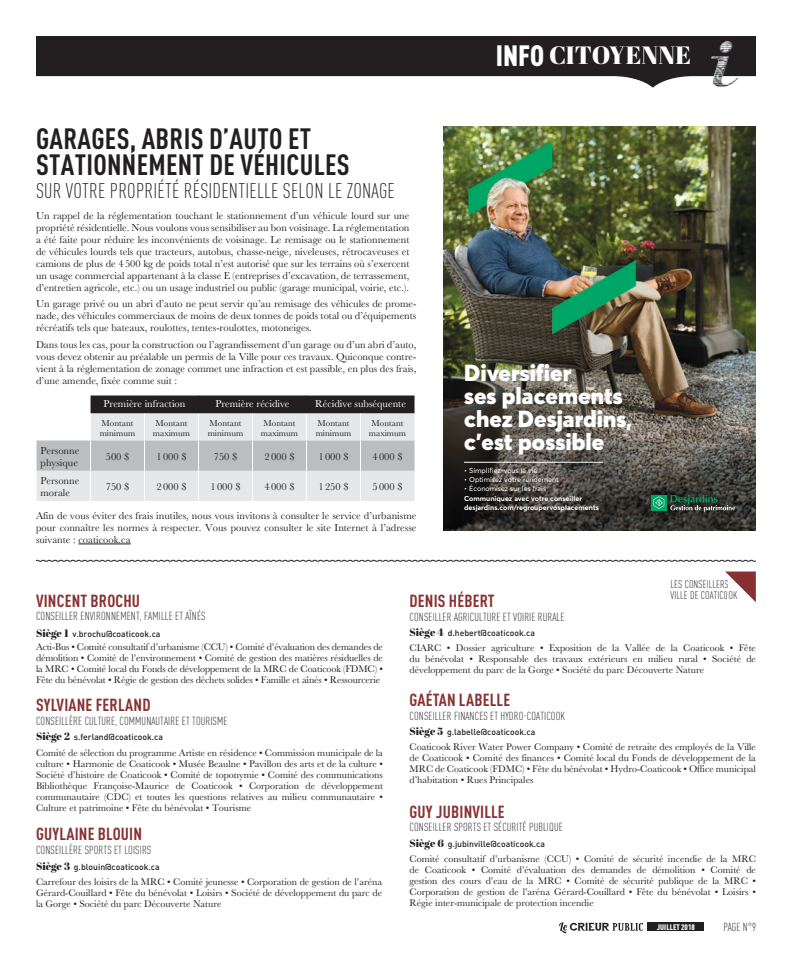
<style>
.page{position:relative;width:792px;height:972px;background:#fff}
.page>*{position:absolute;margin:0;border:0;box-sizing:border-box;transform-origin:0 0}
.t1{font:700 condensed 29px "DINOT";color:#231f20}
.t2{font:25px "Abril Fatface";color:#fff}
.t3{font:900 23px/23px "Averta D";color:#fff}
.t4{font:300 condensed 21px "DINOT";color:#231f20}
.t5{font:700 condensed 17.3px "DINOT";letter-spacing:.01em;color:#883132}
.t6{font:300 condensed 11.5px "DINOT";letter-spacing:.01em;color:#231f20}
.t7{font:300 condensed 11px/10.5px "DINOT";letter-spacing:.01em;color:#231f20}
.t8{font:10.5px/12px "Baskerville";color:#231f20;text-align:justify}
.t9{font:10.5px "Baskerville";color:#fff}
.t10{font:10px/11px "Baskerville";color:#231f20;text-align:justify}
.t11{font:9px/10px "Baskerville";color:#231f20}
.t12{font:500 8.6px "DINOT";color:#231f20}
.t13{font:900 condensed 8px "DINOT";letter-spacing:.01em;color:#fff}
.t14{font:7.1px "Averta D";color:#fff}
.t15{font:700 7.1px/9.2px "Averta D";color:#fff}
.s1{font-family:"Bask Old Face"}
.s2{font-family:"DINOT";font-weight:900;font-stretch:condensed;font-size:29px}
.s3{font-family:"Abril Fatface";font-weight:400;font-size:10.6px}
</style>
<div class="page">
<svg style="left:36px;top:36px;width:720px;height:52px;fill:#231f20"></svg>
<img style="left:711px;top:41px;width:28px;height:47px">
<svg style="left:559px;top:922px;width:84px;height:11px"></svg>
<div style="left:648px;top:922px;width:56px;height:9px;background:#231f20"></div>
<svg style="left:725px;top:572px;width:31px;height:30px"></svg>
<svg style="left:35px;top:559px;width:721px;height:3px"></svg>
<hr style="left:78px;top:544px;width:53px;height:1px;background:#231f20">
<img style="left:443px;top:127px;width:313px;height:404px">
<svg style="left:651px;top:495px;width:15px;height:15px"></svg>
<svg style="left:654px;top:496px;width:10px;height:13px"></svg>
<svg style="left:670px;top:495px;width:65px;height:17px"></svg>
<hr style="left:464px;top:462px;width:139px;height:1px;background:#fff">
<div style="left:37px;top:471px;width:378px;height:30px;background:#e6e7e9"></div>
<hr style="left:144px;top:471px;width:1px;height:30px;background:#fff">
<hr style="left:198px;top:471px;width:1px;height:30px;background:#fff">
<hr style="left:252px;top:471px;width:1px;height:30px;background:#fff">
<hr style="left:306px;top:471px;width:1px;height:30px;background:#fff">
<hr style="left:360px;top:471px;width:1px;height:30px;background:#fff">
<svg style="left:37px;top:396px;width:378px;height:75px;background:#b1b1b3"></svg>
<hr style="left:90px;top:441px;width:1px;height:30px;background:#fff">
<hr style="left:90px;top:471px;width:1px;height:30px;background:#fff">
<h1 class="t1" style="left:36px;top:121px;width:15px">GARAGES</h1>
<h1 class="t1" style="left:130px;top:121px;width:26px">, ABRIS</h1>
<h1 class="t1" style="left:209px;top:121px;width:35px">D’AUTO</h1>
<h1 class="t1" style="left:288px;top:121px;width:12px">ET</h1>
<h1 class="t1" style="left:36px;top:147px;width:14px">STATIONNEMENT</h1>
<h1 class="t1" style="left:210px;top:147px;width:44px">DE VÉHICULES</h1>
<h3 class="t4" style="left:36px;top:178px;width:39px">SUR VOTRE</h3>
<h3 class="t4" style="left:110px;top:178px;width:9px">PROPRIÉTÉ</h3>
<h3 class="t4" style="left:184px;top:178px;width:9px">RÉSIDENTIELLE</h3>
<h3 class="t4" style="left:283px;top:178px;width:9px">SELON</h3>
<h3 class="t4" style="left:328px;top:178px;width:28px">LE ZONAGE</h3>
<p class="t8" style="left:36px;top:210px;width:375px">Un rappel de la réglementation touchant le stationnement d’un véhicule lourd sur une propriété résidentielle. Nous voulons vous sensibiliser au bon voisinage. La réglementation a été faite pour réduire les inconvénients de voisinage. Le remisage ou le stationnement de véhicules lourds tels que tracteurs, autobus, chasse-neige, niveleuses, rétrocaveuses et camions de plus de 4 500 kg de poids total n’est autorisé que sur les terrains où s’exercent un usage commercial appartenant à la classe E (entreprises d’excavation, de terrassement, d’entretien agricole, etc.) ou un usage industriel ou public (garage municipal, voirie, etc.).</p>
<p class="t8" style="left:36px;top:298px;width:382px">Un garage privé ou un abri d’auto ne peut servir qu’au remisage des véhicules de prome&shy;nade, des véhicules commerciaux de moins de deux tonnes de poids total ou d’équipements récréatifs tels que bateaux, roulottes, tentes-roulottes, motoneiges.</p>
<p class="t8" style="left:36px;top:339px;width:382px">Dans tous les cas, pour la construction ou l’agrandissement d’un garage ou d’un abri d’auto, vous devez obtenir au préalable un permis de la Ville pour ces travaux. Quiconque contre&shy;vient à la réglementation de zonage commet une infraction et est passible, en plus des frais, d’une amende, fixée comme suit :</p>
<p class="t9" style="left:104px;top:397px;width:83px">Première infraction</p>
<p class="t9" style="left:216px;top:397px;width:76px">Première récidive</p>
<p class="t9" style="left:315px;top:397px;width:92px">Récidive subséquente</p>
<p class="t11" style="left:100px;top:418px;width:37px">Montant minimum</p>
<p class="t11" style="left:153px;top:418px;width:39px">Montant maximum</p>
<p class="t11" style="left:208px;top:418px;width:37px">Montant minimum</p>
<p class="t11" style="left:261px;top:418px;width:39px">Montant maximum</p>
<p class="t11" style="left:316px;top:418px;width:37px">Montant minimum</p>
<p class="t11" style="left:369px;top:418px;width:39px">Montant maximum</p>
<p class="t8" style="left:41px;top:445px;width:40px">Personne physique</p>
<p class="t8" style="left:106px;top:451px;width:25px">500 <span class="s1">$</span></p>
<p class="t8" style="left:156px;top:451px;width:32px">1000 <span class="s1">$</span></p>
<p class="t8" style="left:214px;top:451px;width:25px">750 <span class="s1">$</span></p>
<p class="t8" style="left:264px;top:451px;width:32px">2000 <span class="s1">$</span></p>
<p class="t8" style="left:318px;top:451px;width:32px">1000 <span class="s1">$</span></p>
<p class="t8" style="left:372px;top:451px;width:32px">4000 <span class="s1">$</span></p>
<p class="t8" style="left:41px;top:475px;width:40px">Personne morale</p>
<p class="t8" style="left:106px;top:481px;width:25px">750 <span class="s1">$</span></p>
<p class="t8" style="left:156px;top:481px;width:32px">2000 <span class="s1">$</span></p>
<p class="t8" style="left:210px;top:481px;width:32px">1 000 <span class="s1">$</span></p>
<p class="t8" style="left:264px;top:481px;width:32px">4000 <span class="s1">$</span></p>
<p class="t8" style="left:318px;top:481px;width:32px">1250 <span class="s1">$</span></p>
<p class="t8" style="left:372px;top:481px;width:32px">5000 <span class="s1">$</span></p>
<p class="t8" style="left:36px;top:510px;width:382px">Afin de vous éviter des frais inutiles, nous vous invitons à consulter le service d’urbanisme pour connaître les normes à respecter. Vous pouvez consulter le site Internet à l’adresse suivante : coaticook.ca</p>
<h2 class="t2" style="left:496px;top:38px;width:147px"><span class="s2">INFO</span> CITOYENNE</h2>
<h3 class="t3" style="left:464px;top:361px;width:170px">Diversifier<br>ses placements chez Desjardins, c’est possible</h3>
<p class="t14" style="left:464px;top:466px;width:75px">• Simplifiez-vous la vie</p>
<p class="t14" style="left:464px;top:475px;width:96px">• Optimisez votre rendement</p>
<p class="t14" style="left:464px;top:484px;width:84px">• Économisez sur les frais</p>
<p class="t15" style="left:464px;top:494px;width:136px">Communiquez avec votre conseiller desjardins.com/regroupervosplacements</p>
<h3 class="t5" style="left:36px;top:590px;width:105px">VINCENT BROCHU</h3>
<p class="t6" style="left:36px;top:610px;width:171px">Conseiller environnement, famille et aînés</p>
<p class="t12" style="left:36px;top:628px;width:126px"><span class="s3">Siège 1</span> v.brochu@coaticook.ca</p>
<p class="t10" style="left:36px;top:641px;width:348px">Acti-Bus • Comité consultatif d’urbanisme (CCU) • Comité d’évaluation des demandes de démolition • Comité de l’environnement • Comité de gestion des matières résiduelles de la MRC • Comité local du Fonds de développement de la MRC de Coaticook (FDMC) • Fête du bénévolat • Régie de gestion des déchets solides • Famille et aînés • Ressourcerie</p>
<h3 class="t5" style="left:36px;top:695px;width:116px">SYLVIANE FERLAND</h3>
<p class="t6" style="left:36px;top:714px;width:193px">Conseillère culture, communautaire et tourisme</p>
<p class="t12" style="left:36px;top:731px;width:129px"><span class="s3">Siège 2</span> s.ferland@coaticook.ca</p>
<p class="t10" style="left:36px;top:747px;width:348px">Comité de sélection du programme Artiste en résidence • Commission municipale de la culture • Harmonie de Coaticook • Musée Beaulne • Pavillon des arts et de la culture • Société d’histoire de Coaticook • Comité de toponymie • Comité des communications Bibliothèque Françoise-Maurice de Coaticook • Corporation de développement communautaire (CDC) et toutes les questions relatives au milieu communautaire • Culture et patrimoine • Fête du bénévolat • Tourisme</p>
<h3 class="t5" style="left:36px;top:824px;width:107px">GUYLAINE BLOUIN</h3>
<p class="t6" style="left:36px;top:844px;width:6px">CONSEILLÈRE</p>
<p class="t6" style="left:85px;top:844px;width:68px">sports et loisirs</p>
<p class="t12" style="left:36px;top:861px;width:125px"><span class="s3">Siège 3</span> g.blouin@coaticook.ca</p>
<p class="t10" style="left:36px;top:876px;width:348px">Carrefour des loisirs de la MRC • Comité jeunesse • Corporation de gestion de l’aréna Gérard-Couillard • Fête du bénévolat • Loisirs • Société de développement du parc de la Gorge • Société du parc Découverte Nature</p>
<p class="t7" style="left:671px;top:579px;width:68px">les conseillers ville de coaticook</p>
<h3 class="t5" style="left:410px;top:590px;width:86px">DENIS HÉBERT</h3>
<p class="t6" style="left:410px;top:610px;width:156px">conseiller agriculture et voirie rurale</p>
<p class="t12" style="left:410px;top:627px;width:127px"><span class="s3">Siège 4</span> d.hebert@coaticook.ca</p>
<p class="t10" style="left:410px;top:643px;width:348px">CIARC • Dossier agriculture • Exposition de la Vallée de la Coaticook • Fête du bénévolat • Responsable des travaux extérieurs en milieu rural • Société de développement du parc de la Gorge • Société du parc Découverte Nature</p>
<h3 class="t5" style="left:410px;top:689px;width:102px">GAÉTAN LABELLE</h3>
<p class="t6" style="left:410px;top:709px;width:157px">conseiller finances et Hydro-Coaticook</p>
<p class="t12" style="left:410px;top:726px;width:127px"><span class="s3">Siège 5</span> g.labelle@coaticook.ca</p>
<p class="t10" style="left:410px;top:742px;width:348px">Coaticook River Water Power Company • Comité de retraite des employés de la Ville de Coaticook • Comité des finances • Comité local du Fonds de développement de la MRC de Coaticook (FDMC) • Fête du bénévolat • Hydro-Coaticook • Office municipal d’habitation • Rues Principales</p>
<h3 class="t5" style="left:410px;top:801px;width:97px">GUY JUBINVILLE</h3>
<p class="t6" style="left:410px;top:821px;width:155px">conseiller sports et sécurité publique</p>
<p class="t12" style="left:410px;top:838px;width:137px"><span class="s3">Siège 6</span> g.jubinville@coaticook.ca</p>
<p class="t10" style="left:410px;top:854px;width:348px">Comité consultatif d’urbanisme (CCU) • Comité de sécurité incendie de la MRC de Coaticook • Comité d’évaluation des demandes de démolition • Comité de gestion des cours d’eau de la MRC • Comité de sécurité publique de la MRC • Corporation de gestion de l’aréna Gérard-Couillard • Fête du bénévolat • Loisirs • Régie inter-municipale de protection incendie</p>
<p class="t13" style="left:657px;top:922px;width:40px">Juillet 2018</p>
<p class="t6" style="left:724px;top:921px;width:5px">PAGE</p>
<p class="t6" style="left:743px;top:921px;width:15px">N°9</p>
</div>
